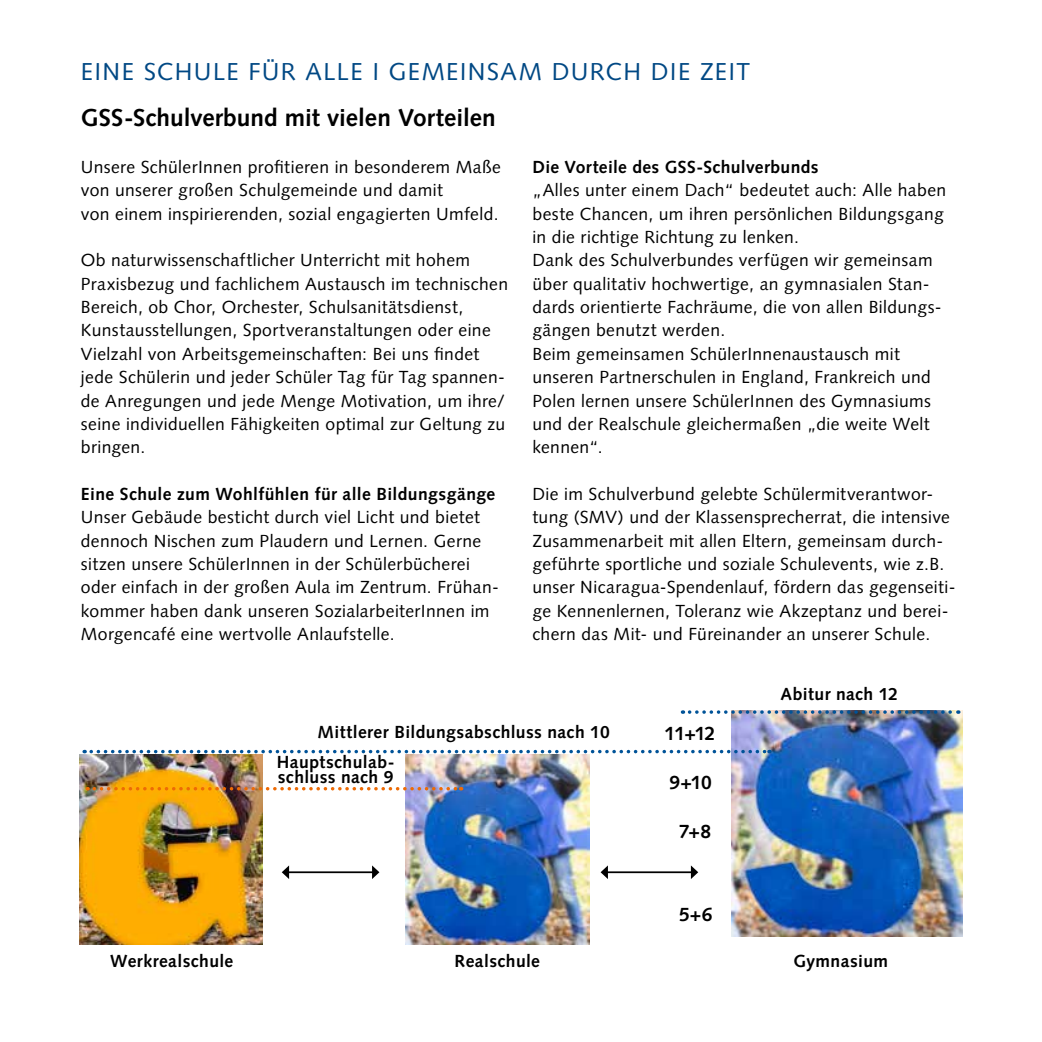
<style>
.page{position:relative;width:1042px;height:1042px;background:#fff}
.page>*{position:absolute;margin:0;border:0;box-sizing:border-box;transform-origin:0 0}
.t1{font:24.5px "Syntax LT";letter-spacing:.055em;color:#004884}
.t2{font:700 24.5px "Syntax LT";color:#000}
.t3{font:700 19.25px "Syntax LT";color:#000}
.t4{font:17.5px/23.4px "Syntax LT";letter-spacing:.02em;color:#000}
.t5{font:700 17.5px/29.2px "Syntax LT";letter-spacing:.025em;color:#000}
</style>
<div class="page">
<img style="left:406px;top:754px;width:183px;height:190px">
<img style="left:79px;top:754px;width:184px;height:190px">
<img style="left:731px;top:710px;width:231px;height:227px">
<hr style="left:607px;top:871px;width:85px;height:2px;background:#000">
<svg style="left:600px;top:865px;width:8px;height:14px"></svg>
<svg style="left:691px;top:865px;width:7px;height:14px"></svg>
<svg style="left:91px;top:750px;width:679px;height:3px"></svg>
<svg style="left:94px;top:787px;width:368px;height:3px"></svg>
<hr style="left:288px;top:871px;width:85px;height:2px;background:#000">
<svg style="left:282px;top:865px;width:7px;height:14px"></svg>
<svg style="left:372px;top:865px;width:7px;height:14px"></svg>
<svg style="left:689px;top:710px;width:270px;height:4px"></svg>
<h1 class="t1" style="left:81px;top:57px;width:671px">EINE SCHULE FÜR ALLE I GEMEINSAM DURCH DIE ZEIT</h1>
<h1 class="t2" style="left:81px;top:104px;width:416px">GSS-Schulverbund mit vielen Vorteilen</h1>
<p class="t4" style="left:81px;top:155px;width:422px">Unsere SchülerInnen profitieren in besonderem Maße von unserer großen Schulgemeinde und damit<br>von einem inspirierenden, sozial engagierten Umfeld.</p>
<p class="t4" style="left:81px;top:249px;width:429px">Ob naturwissenschaftlicher Unterricht mit hohem Praxisbezug und fachlichem Austausch im technischen Bereich, ob Chor, Orchester, Schulsanitätsdienst, Kunstausstellungen, Sportveranstaltungen oder eine Vielzahl von Arbeitsgemeinschaften: Bei uns findet jede Schülerin und jeder Schüler Tag für Tag spannen&shy;de Anregungen und jede Menge Motivation, um ihre/ seine individuellen Fähigkeiten optimal zur Geltung zu bringen.</p>
<p class="t5" style="left:81px;top:479px;width:416px">Eine Schule zum Wohlfühlen für alle Bildungsgänge</p>
<p class="t4" style="left:81px;top:506px;width:419px">Unser Gebäude besticht durch viel Licht und bietet dennoch Nischen zum Plaudern und Lernen. Gerne sitzen unsere SchülerInnen in der Schülerbücherei oder einfach in der großen Aula im Zentrum. Frühan&shy;kommer haben dank unseren SozialarbeiterInnen im Morgencafé eine wertvolle Anlaufstelle.</p>
<p class="t5" style="left:532px;top:152px;width:288px">Die Vorteile des GSS-Schulverbunds</p>
<p class="t4" style="left:532px;top:178px;width:415px">„Alles unter einem Dach“ bedeutet auch: Alle haben beste Chancen, um ihren persönlichen Bildungsgang in die richtige Richtung zu lenken.<br>Dank des Schulverbundes verfügen wir gemeinsam über qualitativ hochwertige, an gymnasialen Stan&shy;dards orientierte Fachräume, die von allen Bildungs&shy;gängen benutzt werden.<br>Beim gemeinsamen SchülerInnenaustausch mit unseren Partnerschulen in England, Frankreich und Polen lernen unsere SchülerInnen des Gymnasiums und der Realschule gleichermaßen „die weite Welt kennen“.</p>
<p class="t4" style="left:532px;top:482px;width:425px">Die im Schulverbund gelebte Schülermitverantwor&shy;tung (SMV) und der Klassensprecherrat, die intensive Zusammenarbeit mit allen Eltern, gemeinsam durch&shy;geführte sportliche und soziale Schulevents, wie z.B. unser Nicaragua-Spendenlauf, fördern das gegenseiti&shy;ge Kennenlernen, Toleranz wie Akzeptanz und berei&shy;chern das Mit- und Füreinander an unserer Schule.</p>
<p class="t5" style="left:780px;top:680px;width:119px">Abitur nach 12</p>
<p class="t5" style="left:277px;top:718px;width:334px;text-indent:41px">Mittlerer Bildungsabschluss nach 10<br>Hauptschulab-</p>
<p class="t5" style="left:278px;top:763px;width:117px">schluss nach 9</p>
<p class="t5" style="left:110px;top:947px;width:125px">Werkrealschule</p>
<p class="t5" style="left:455px;top:947px;width:87px">Realschule</p>
<p class="t3" style="left:664px;top:722px;width:53px">11+12</p>
<p class="t3" style="left:669px;top:771px;width:44px">9+10</p>
<p class="t3" style="left:679px;top:821px;width:33px">7+8</p>
<p class="t3" style="left:679px;top:903px;width:35px">5+6</p>
<p class="t5" style="left:793px;top:947px;width:96px">Gymnasium</p>
</div>
